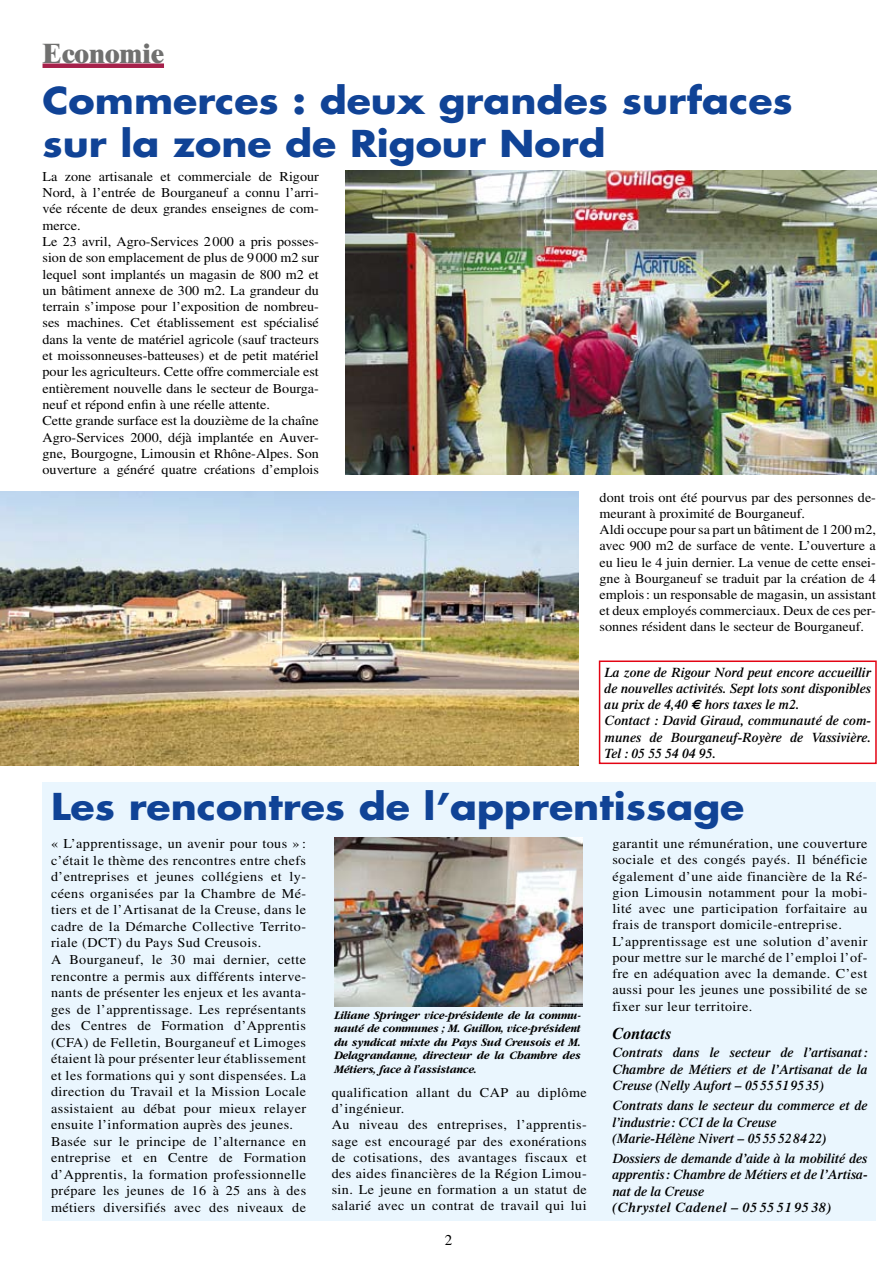
<style>
.page{position:relative;width:893px;height:1263px;background:#fff}
.page>*{position:absolute;margin:0;border:0;box-sizing:border-box;transform-origin:0 0}
.t1{font:700 36px/43.2px "Futura";color:#104396;scale:1.1 1}
.t2{font:800 27px "Times";color:#70706f}
.t3{font:italic 700 16.5px "Times";color:#000}
.t4{font:15px "Times";color:#000}
.t5{font:13.5px/16.5px "Times";letter-spacing:.03em;color:#000;scale:1.05 1}
.t6{font:13.5px/16.4px "Times";color:#000;scale:1.05 1}
.t7{font:italic 600 13.5px/16.2px "Times";color:#000}
.t8{font:italic 700 12px/13.5px "Garamond";letter-spacing:-.02em;color:#000;text-align:justify;scale:.95 1}
.s1{font-family:"Euro Sans";font-weight:700}
</style>
<div class="page">
<div style="left:43px;top:782px;width:833px;height:438px;background:#eaf6fe"></div>
<div style="left:43px;top:63px;width:121px;height:5px;background:#a6214b"></div>
<div style="left:599px;top:660px;width:278px;height:104px;border:2px solid #e30413"></div>
<img style="left:345px;top:170px;width:532px;height:305px">
<img style="left:334px;top:838px;width:249px;height:168px">
<img style="left:0;top:491px;width:578px;height:274px">
<h2 class="t2" style="left:43px;top:37px;width:123px">Economie</h2>
<h1 class="t1" style="left:43px;top:78px;width:684px">Commerces : deux grandes surfaces sur la zone de Rigour Nord</h1>
<p class="t6" style="left:43px;top:168px;width:265px">La zone artisanale et commerciale de Rigour Nord, à l’entrée de Bourganeuf a connu l’arri&shy;vée récente de deux grandes enseignes de com&shy;merce.<br>Le 23 avril, Agro-Services 2000 a pris posses&shy;sion de son emplacement de plus de 9000 m2 sur lequel sont implantés un magasin de 800 m2 et un bâtiment annexe de 300 m2. La grandeur du terrain s’impose pour l’exposition de nombreu&shy;ses machines. Cet établissement est spécialisé dans la vente de matériel agricole (sauf tracteurs et moissonneuses-batteuses) et de petit matériel pour les agriculteurs. Cette offre commerciale est entièrement nouvelle dans le secteur de Bourga&shy;neuf et répond enfin à une réelle attente.<br>Cette grande surface est la douzième de la chaîne Agro-Services 2000, déjà implantée en Auver&shy;gne, Bourgogne, Limousin et Rhône-Alpes. Son ouverture a généré quatre créations d’emplois</p>
<p class="t6" style="left:600px;top:489px;width:265px">dont trois ont été pourvus par des personnes de&shy;meurant à proximité de Bourganeuf.<br>Aldi occupe pour sa part un bâtiment de 1 200 m2, avec 900 m2 de surface de vente. L’ouverture a eu lieu le 4 juin dernier. La venue de cette ensei&shy;gne à Bourganeuf se traduit par la création de 4 emplois: un responsable de magasin, un assistant et deux employés commerciaux. Deux de ces per&shy;sonnes résident dans le secteur de Bourganeuf.</p>
<p class="t7" style="left:605px;top:664px;width:268px">La zone de Rigour Nord peut encore accueillir de nouvelles activités. Sept lots sont disponibles au prix de 4,40 <span class="s1">€</span> hors taxes le m2.<br>Contact : David Giraud, communauté de com&shy;munes de Bourganeuf-Royère de Vassivière.<br>Tel : 05 55 54 04 95.</p>
<h1 class="t1" style="left:51px;top:784px;width:632px">Les rencontres de l’apprentissage</h1>
<p class="t5" style="left:51px;top:835px;width:245px">« L’apprentissage, un avenir pour tous » : c’était le thème des rencontres entre chefs d’entreprises et jeunes collégiens et ly&shy;céens organisées par la Chambre de Mé&shy;tiers et de l’Artisanat de la Creuse, dans le cadre de la Démarche Collective Territo&shy;riale (DCT) du Pays Sud Creusois.<br>A Bourganeuf, le 30 mai dernier, cette rencontre a permis aux différents interve&shy;nants de présenter les enjeux et les avanta&shy;ges de l’apprentissage. Les représentants des Centres de Formation d’Apprentis (CFA) de Felletin, Bourganeuf et Limoges étaient là pour présenter leur établissement et les formations qui y sont dispensées. La direction du Travail et la Mission Locale assistaient au débat pour mieux relayer ensuite l’information auprès des jeunes.<br>Basée sur le principe de l’alternance en entreprise et en Centre de Formation d’Apprentis, la formation professionnelle prépare les jeunes de 16 à 25 ans à des métiers diversifiés avec des niveaux de</p>
<p class="t8" style="left:334px;top:1008px;width:261px">Liliane Springer vice-présidente de la commu&shy;nauté de communes ; M. Guillon, vice-président du syndicat mixte du Pays Sud Creusois et M.<br>Delagrandanne, directeur de la Chambre des Métiers, face à l’assistance.</p>
<p class="t5" style="left:332px;top:1084px;width:245px">qualification allant du CAP au diplôme d’ingénieur.<br>Au niveau des entreprises, l’apprentis&shy;sage est encouragé par des exonérations de cotisations, des avantages fiscaux et des aides financières de la Région Limou&shy;sin. Le jeune en formation a un statut de salarié avec un contrat de travail qui lui</p>
<p class="t4" style="left:445px;top:1231px;width:9px">2</p>
<p class="t5" style="left:612px;top:835px;width:244px">garantit une rémunération, une couverture sociale et des congés payés. Il bénéficie également d’une aide financière de la Ré&shy;gion Limousin notamment pour la mobi&shy;lité avec une participation forfaitaire au frais de transport domicile-entreprise.<br>L’apprentissage est une solution d’avenir pour mettre sur le marché de l’emploi l’of&shy;fre en adéquation avec la demande. C’est aussi pour les jeunes une possibilité de se fixer sur leur territoire.</p>
<p class="t3" style="left:612px;top:1024px;width:61px">Contacts</p>
<p class="t7" style="left:612px;top:1044px;width:257px;text-align:justify">Contrats dans le secteur de l’artisanat:<br>Chambre de Métiers et de l’Artisanat de la Creuse (Nelly Aufort – 05 55 51 95 35)</p>
<p class="t7" style="left:612px;top:1097px;width:257px">Contrats dans le secteur du commerce et de l’industrie : CCI de la Creuse<br>(Marie-Hélène Nivert – 05 55528422)</p>
<p class="t7" style="left:612px;top:1150px;width:257px">Dossiers de demande d’aide à la mobilité des apprentis: Chambre de Métiers et de l’Artisa&shy;nat de la Creuse<br>(Chrystel Cadenel – 05 55 51 95 38)</p>
</div>
